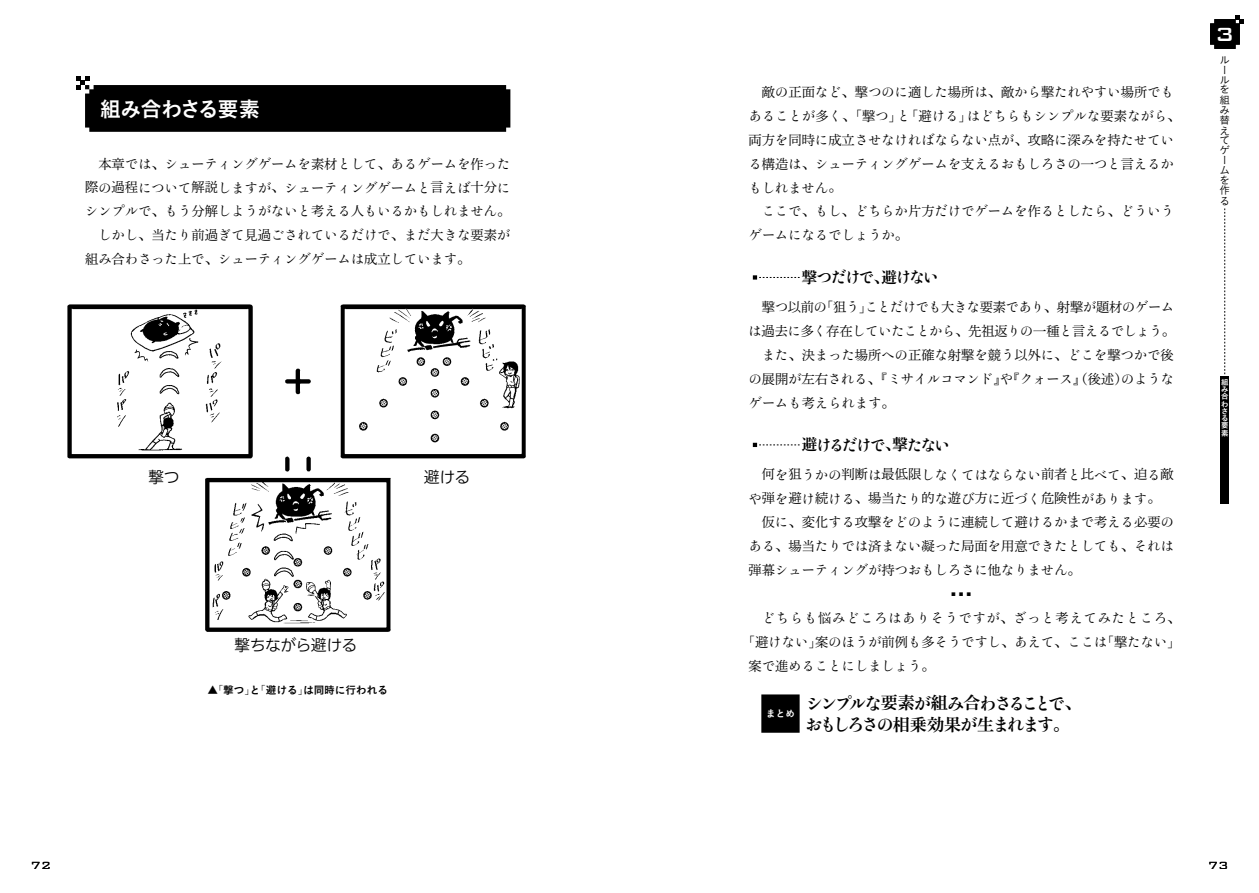
<style>
.page{position:relative;width:1259px;height:893px;background:#fff}
.page>*{position:absolute;margin:0;border:0;box-sizing:border-box;transform-origin:0 0}
.t1{font:500 25.5px "Bank Gothic BT";color:#fff}
.t2{font:21.3px "Koburina Go Std N W6";letter-spacing:-.045em;color:#fff}
.t3{font:17.55px/21.3px "Yutuki 5 Go K Std W6";letter-spacing:-.175em;color:#000}
.t4{font:15.9px "Yutuki 5 Go K Std W6";letter-spacing:-.14em;color:#000}
.t5{font:15.9px "Hiragino UD Sans F Std N W3";letter-spacing:-.035em;color:#000}
.t6{font:300 13.8px "Bank Gothic BT";color:#000}
.t7{font:13.65px/23.9px "Yutuki 5 Go K Std W3";letter-spacing:-.03em;color:#000}
.t8{font:13.65px "Yutuki 5 Go K Std W3";letter-spacing:-.065em;color:#000}
.t9{font:13.65px "Yutuki 5 Go K Std W3";letter-spacing:.025em;color:#000}
.t10{font:10.65px "Koburina Go Std N W6";color:#000}
.t11{font:10.65px/10.1px "Koburina Go Std N W3";color:#000}
.t12{font:7.5px/7.2px "Koburina Go Std N W6";color:#fff}
.t13{font:4.8px "Shuei Min Pr 6 N L";color:#000}
.s1{font-family:"Shuei Min Pr 6 N L";font-size:13.35px}
.s2{font-family:"Hira Min Pro N W6"}
.s3{font-family:"Hira Min Pro N W3";font-size:13.35px}
.s4{font-family:"Shuei Min Pr 6 N B";font-size:15.45px}
.s5{font-family:"Shuei Min Pr 6 N B";font-size:16.95px}
</style>
<div class="page">
<svg style="left:77px;top:77px;width:433px;height:55px"></svg>
<img style="left:67px;top:304px;width:459px;height:328px">
<svg style="left:753px;top:275px;width:46px;height:5px"></svg>
<svg style="left:753px;top:443px;width:46px;height:4px"></svg>
<div style="left:761px;top:694px;width:38px;height:39px;background:#000"></div>
<div style="left:1220px;top:376px;width:9px;height:128px;background:#000"></div>
<svg style="left:1224px;top:208px;width:1px;height:166px"></svg>
<svg style="left:1210px;top:15px;width:34px;height:34px"></svg>
<p class="t2" style="left:100px;top:92px;width:162px">組み合わさる要素</p>
<p class="t7" style="left:85px;top:151px;width:427px"><span class="s1">　本章</span>では<span class="s1">、</span>シューティングゲームを<span class="s1">素材</span>として<span class="s1">、</span>あるゲームを<span class="s1">作</span>った</p>
<p class="t7" style="left:85px;top:175px;width:427px"><span class="s1">際</span>の<span class="s1">過程</span>について<span class="s1">解説</span>しますが<span class="s1">、</span>シューティングゲームと<span class="s1">言</span>えば<span class="s1">十分</span>に</p>
<p class="t7" style="left:85px;top:199px;width:427px">シンプルで<span class="s1">、</span>もう<span class="s1">分解</span>しようがないと<span class="s1">考</span>える<span class="s1">人</span>もいるかもしれません<span class="s1">。</span></p>
<p class="t7" style="left:98px;top:223px;width:414px">しかし<span class="s1">、当</span>たり<span class="s1">前過</span>ぎて<span class="s1">見過</span>ごされているだけで<span class="s1">、</span>まだ<span class="s1">大</span>きな<span class="s1">要素</span>が</p>
<p class="t7" style="left:85px;top:247px;width:387px"><span class="s1">組</span>み<span class="s1">合</span>わさった<span class="s1">上</span>で<span class="s1">、</span>シューティングゲームは<span class="s1">成立</span>しています<span class="s1">。</span></p>
<p class="t5" style="left:148px;top:465px;width:33px">撃つ</p>
<p class="t5" style="left:424px;top:465px;width:48px">避ける</p>
<p class="t5" style="left:234px;top:633px;width:125px">撃ちながら避ける</p>
<p class="t10" style="left:207px;top:681px;width:182px">▲<span class="s2">「</span>撃つ<span class="s2">」</span>と<span class="s2">「</span>避ける<span class="s2">」</span>は同時に行われる</p>
<p class="t7" style="left:748px;top:80px;width:427px"><span class="s1">　敵</span>の<span class="s1">正面</span>など<span class="s1">、撃</span>つのに<span class="s1">適</span>した<span class="s1">場所</span>は<span class="s1">、敵</span>から<span class="s1">撃</span>たれやすい<span class="s1">場所</span>でも</p>
<p class="t7" style="left:748px;top:104px;width:434px">あることが<span class="s1">多</span>く<span class="s1">、</span><span class="s3">「</span><span class="s1">撃</span>つ<span class="s3">」</span>と<span class="s3">「</span><span class="s1">避</span>ける<span class="s3">」</span>はどちらもシンプルな<span class="s1">要素</span>ながら<span class="s1">、</span></p>
<p class="t7" style="left:748px;top:127px;width:427px"><span class="s1">両方</span>を<span class="s1">同時</span>に<span class="s1">成立</span>させなければならない<span class="s1">点</span>が<span class="s1">、攻略</span>に<span class="s1">深</span>みを<span class="s1">持</span>たせてい</p>
<p class="t7" style="left:748px;top:151px;width:427px">る<span class="s1">構造</span>は<span class="s1">、</span>シューティングゲームを<span class="s1">支</span>えるおもしろさの<span class="s1">一</span>つと<span class="s1">言</span>えるか</p>
<p class="t7" style="left:748px;top:175px;width:95px">もしれません<span class="s1">。</span></p>
<p class="t7" style="left:761px;top:199px;width:414px">ここで<span class="s1">、</span>もし<span class="s1">、</span>どちらか<span class="s1">片方</span>だけでゲームを<span class="s1">作</span>るとしたら<span class="s1">、</span>どういう</p>
<p class="t7" style="left:748px;top:223px;width:161px">ゲームになるでしょうか<span class="s1">。</span></p>
<p class="t4" style="left:801px;top:268px;width:138px"><span class="s4">撃</span>つだけで<span class="s4">、避</span>けない</p>
<p class="t8" style="left:748px;top:299px;width:427px"><span class="s1">　撃</span>つ<span class="s1">以前</span>の<span class="s3">「</span><span class="s1">狙</span>う<span class="s3">」</span>ことだけでも<span class="s1">大</span>きな<span class="s1">要素</span>であり<span class="s1">、射撃</span>が<span class="s1">題材</span>のゲーム</p>
<p class="t8" style="left:748px;top:323px;width:428px">は<span class="s1">過去</span>に<span class="s1">多</span>く<span class="s1">存在</span>していたことから<span class="s1">、先祖返</span>りの<span class="s1">一種</span>と<span class="s1">言</span>えるでしょう<span class="s1">。</span></p>
<p class="t7" style="left:761px;top:343px;width:414px">また<span class="s1">、決</span>まった<span class="s1">場所</span>への<span class="s1">正確</span>な<span class="s1">射撃</span>を<span class="s1">競</span>う<span class="s1">以外</span>に<span class="s1">、</span>どこを<span class="s1">撃</span>つかで<span class="s1">後</span></p>
<p class="t7" style="left:748px;top:367px;width:427px">の<span class="s1">展開</span>が<span class="s1">左右</span>される<span class="s1">、</span><span class="s3">『</span>ミサイルコマンド<span class="s3">』</span>や<span class="s3">『</span>クォース<span class="s3">』</span><span class="s1">（後述）</span>のような</p>
<p class="t7" style="left:748px;top:391px;width:148px">ゲームも<span class="s1">考</span>えられます<span class="s1">。</span></p>
<p class="t4" style="left:801px;top:435px;width:150px"><span class="s4">避</span>けるだけで<span class="s4">、撃</span>たない</p>
<p class="t7" style="left:748px;top:462px;width:427px"><span class="s1">　何</span>を<span class="s1">狙</span>うかの<span class="s1">判断</span>は<span class="s1">最低限</span>しなくてはならない<span class="s1">前者</span>と<span class="s1">比</span>べて<span class="s1">、迫</span>る<span class="s1">敵</span>や<span class="s1">弾</span>を<span class="s1">避</span>け<span class="s1">続</span>ける<span class="s1">、場当</span>たり<span class="s1">的</span>な<span class="s1">遊</span>び<span class="s1">方</span>に<span class="s1">近</span>づく<span class="s1">危険性</span>があります<span class="s1">。　仮</span>に<span class="s1">、変化</span>する<span class="s1">攻撃</span>をどのように<span class="s1">連続</span>して<span class="s1">避</span>けるかまで<span class="s1">考</span>える<span class="s1">必要</span>のある<span class="s1">、場当</span>たりでは<span class="s1">済</span>まない<span class="s1">凝</span>った<span class="s1">局面</span>を<span class="s1">用意</span>できたとしても<span class="s1">、</span>それは<span class="s1">弾幕</span>シューティングが<span class="s1">持</span>つおもしろさに<span class="s1">他</span>なりません<span class="s1">。</span></p>
<p class="t13" style="left:951px;top:590px;width:22px">■■■</p>
<p class="t9" style="left:761px;top:610px;width:420px">どちらも<span class="s1">悩</span>みどころはありそうですが<span class="s1">、</span>ざっと<span class="s1">考</span>えてみたところ<span class="s1">、</span></p>
<p class="t7" style="left:742px;top:630px;width:440px"><span class="s3">「</span><span class="s1">避</span>けない<span class="s3">」</span><span class="s1">案</span>のほうが<span class="s1">前例</span>も<span class="s1">多</span>そうですし<span class="s1">、</span>あえて<span class="s1">、</span>ここは<span class="s3">「</span><span class="s1">撃</span>たない<span class="s3">」</span></p>
<p class="t7" style="left:748px;top:654px;width:188px"><span class="s1">案</span>で<span class="s1">進</span>めることにしましょう<span class="s1">。</span></p>
<p class="t3" style="left:805px;top:692px;width:278px;text-indent:-39px"><sub>まとめ</sub> シンプルな<span class="s5">要素</span>が<span class="s5">組</span>み<span class="s5">合</span>わさることで<span class="s5">、</span>おもしろさの<span class="s5">相乗効果</span>が<span class="s5">生</span>まれます<span class="s5">。</span></p>
<h1 class="t1" style="left:1215px;top:20px;width:21px">3</h1>
<p class="t11" style="left:1219px;top:55px;width:11px">ルールを</p>
<p class="t11" style="left:1219px;top:95px;width:12px">組み替えてゲームを作る</p>
<p class="t12" style="left:1221px;top:379px;width:9px">組み合わさる要素</p>
<p class="t6" style="left:30px;top:858px;width:22px">72</p>
<p class="t6" style="left:1207px;top:858px;width:22px">73</p>
</div>
